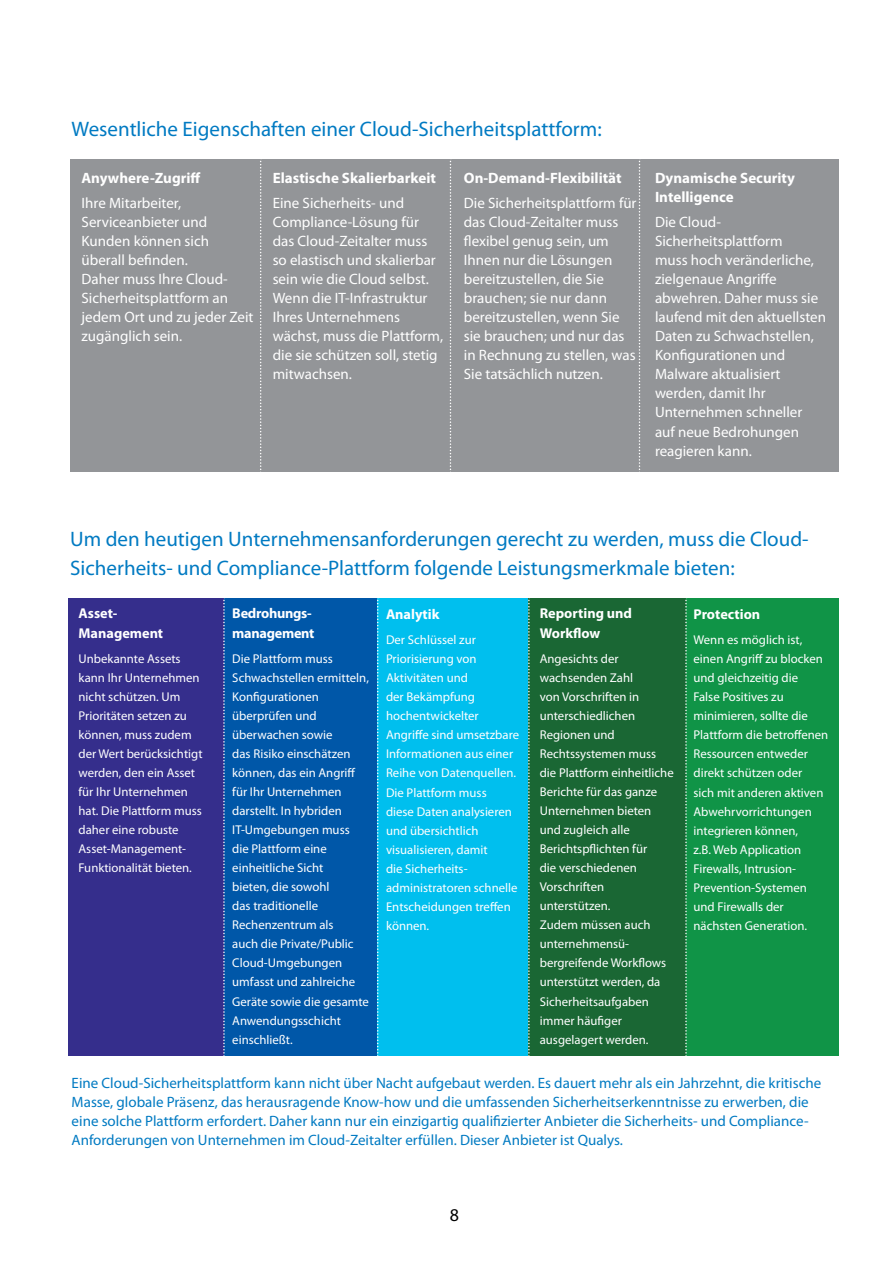
<style>
.page{position:relative;width:893px;height:1263px;background:#fff}
.page>*{position:absolute;margin:0;border:0;box-sizing:border-box;transform-origin:0 0}
.t1{font:21px/28.5px "Myriad Pro";color:#007ac2}
.t2{font:18px "Myriad Pro";color:#000}
.t3{font:15px/19px "Myriad Pro";color:#fff}
.t4{font:15px/19px "Myriad Pro";color:#007ac2}
.t5{font:700 15px/19px "Myriad Pro";color:#fff}
.t6{font:700 14.25px/19px "Myriad Pro";color:#fff}
.t7{font:700 14.25px/19px "Myriad Pro";letter-spacing:-.02em;color:#fff}
.t8{font:12.75px/19px "Myriad Pro";color:#fff}
</style>
<div class="page">
<div style="left:68px;top:599px;width:156px;height:457px;background:#352e8c"></div>
<div style="left:224px;top:599px;width:154px;height:457px;background:#0057a8"></div>
<div style="left:378px;top:599px;width:151px;height:457px;background:#00bfee"></div>
<div style="left:529px;top:599px;width:157px;height:457px;background:#1a6734"></div>
<div style="left:686px;top:599px;width:153px;height:457px;background:#109447"></div>
<div style="left:70px;top:159px;width:769px;height:313px;background:#939598"></div>
<svg style="left:260px;top:159px;width:2px;height:313px"></svg>
<svg style="left:450px;top:160px;width:1px;height:312px"></svg>
<svg style="left:639px;top:160px;width:1px;height:312px"></svg>
<svg style="left:685px;top:598px;width:2px;height:458px"></svg>
<svg style="left:528px;top:598px;width:2px;height:458px"></svg>
<svg style="left:377px;top:598px;width:2px;height:458px"></svg>
<svg style="left:223px;top:598px;width:2px;height:458px"></svg>
<h1 class="t1" style="left:72px;top:114px;width:531px">Wesentliche Eigenschaften einer Cloud-Sicherheitsplattform:</h1>
<p class="t5" style="left:82px;top:168px;width:121px">Anywhere-Zugriff</p>
<p class="t3" style="left:82px;top:193px;width:173px">Ihre Mitarbeiter,<br>Serviceanbieter und<br>Kunden können sich überall befinden.<br>Daher muss Ihre Cloud-<br>Sicherheitsplattform an jedem Ort und zu jeder Zeit zugänglich sein.</p>
<p class="t5" style="left:273px;top:168px;width:165px">Elastische Skalierbarkeit</p>
<p class="t3" style="left:273px;top:193px;width:172px">Eine Sicherheits- und<br>Compliance-Lösung für das Cloud-Zeitalter muss so elastisch und skalierbar sein wie die Cloud selbst.<br>Wenn die IT-Infrastruktur<br>Ihres Unternehmens wächst, muss die Plattform, die sie schützen soll, stetig mitwachsen.</p>
<p class="t5" style="left:464px;top:168px;width:159px">On-Demand-Flexibilität</p>
<p class="t3" style="left:464px;top:193px;width:174px">Die Sicherheitsplattform für das Cloud-Zeitalter muss flexibel genug sein, um<br>Ihnen nur die Lösungen bereitzustellen, die Sie brauchen; sie nur dann bereitzustellen, wenn Sie sie brauchen; und nur das in Rechnung zu stellen, was<br>Sie tatsächlich nutzen.</p>
<p class="t5" style="left:655px;top:168px;width:142px">Dynamische Security<br>Intelligence</p>
<p class="t3" style="left:655px;top:212px;width:173px">Die Cloud-<br>Sicherheitsplattform<br>muss hoch veränderliche, zielgenaue Angriffe abwehren. Daher muss sie laufend mit den aktuellsten<br>Daten zu Schwachstellen,<br>Konfigurationen und<br>Malware aktualisiert werden, damit Ihr<br>Unternehmen schneller<br>auf neue Bedrohungen reagieren kann.</p>
<h1 class="t1" style="left:70px;top:525px;width:740px">Um den heutigen Unternehmensanforderungen gerecht zu werden, muss die Cloud-<br>Sicherheits- und Compliance-Plattform folgende Leistungsmerkmale bieten:</h1>
<p class="t6" style="left:79px;top:604px;width:86px">Asset-<br>Management</p>
<p class="t8" style="left:79px;top:649px;width:125px">Unbekannte Assets kann Ihr Unternehmen nicht schützen. Um<br>Prioritäten setzen zu können, muss zudem der Wert berücksichtigt werden, den ein Asset für Ihr Unternehmen hat. Die Plattform muss daher eine robuste<br>Asset-Management-<br>Funktionalität bieten.</p>
<p class="t7" style="left:232px;top:604px;width:84px">Bedrohungs&shy;management</p>
<p class="t8" style="left:232px;top:649px;width:138px">Die Plattform muss<br>Schwachstellen ermitteln,<br>Konfigurationen überprüfen und überwachen sowie<br>das Risiko einschätzen können, das ein Angriff für Ihr Unternehmen darstellt. In hybriden<br>IT-Umgebungen muss die Plattform eine einheitliche Sicht<br>bieten, die sowohl<br>das traditionelle<br>Rechenzentrum als<br>auch die Private/Public<br>Cloud-Umgebungen umfasst und zahlreiche<br>Geräte sowie die gesamte<br>Anwendungsschicht einschließt.</p>
<p class="t6" style="left:386px;top:604px;width:55px">Analytik</p>
<p class="t8" style="left:386px;top:630px;width:135px">Der Schlüssel zur<br>Priorisierung von<br>Aktivitäten und<br>der Bekämpfung hochentwickelter<br>Angriffe sind umsetzbare<br>Informationen aus einer<br>Reihe von Datenquellen.<br>Die Plattform muss<br>diese Daten analysieren und übersichtlich visualisieren, damit<br>die Sicherheits&shy;administratoren schnelle<br>Entscheidungen treffen können.</p>
<p class="t6" style="left:540px;top:604px;width:94px">Reporting und<br>Workflow</p>
<p class="t8" style="left:540px;top:649px;width:135px">Angesichts der wachsenden Zahl<br>von Vorschriften in unterschiedlichen<br>Regionen und<br>Rechtssystemen muss die Plattform einheitliche<br>Berichte für das ganze<br>Unternehmen bieten und zugleich alle<br>Berichtspflichten für<br>die verschiedenen<br>Vorschriften unterstützen.<br>Zudem müssen auch unternehmensü&shy;bergreifende Workflows unterstützt werden, da<br>Sicherheitsaufgaben immer häufiger ausgelagert werden.</p>
<p class="t6" style="left:693px;top:604px;width:68px">Protection</p>
<p class="t8" style="left:693px;top:630px;width:136px">Wenn es möglich ist, einen Angriff zu blocken und gleichzeitig die<br>False Positives zu minimieren, sollte die<br>Plattform die betroffenen<br>Ressourcen entweder direkt schützen oder<br>sich mit anderen aktiven<br>Abwehrvorrichtungen integrieren können,<br>z.B. Web Application<br>Firewalls, Intrusion-<br>Prevention-Systemen und Firewalls der nächsten Generation.</p>
<p class="t4" style="left:72px;top:1073px;width:751px">Eine Cloud-Sicherheitsplattform kann nicht über Nacht aufgebaut werden. Es dauert mehr als ein Jahrzehnt, die kritische Masse, globale Präsenz, das herausragende Know-how und die umfassenden Sicherheitserkenntnisse zu erwerben, die eine solche Plattform erfordert. Daher kann nur ein einzigartig qualifizierter Anbieter die Sicherheits- und Compliance-Anforderungen von Unternehmen im Cloud-Zeitalter erfüllen. Dieser Anbieter ist Qualys.</p>
<h2 class="t2" style="left:450px;top:1204px;width:11px">8</h2>
</div>
